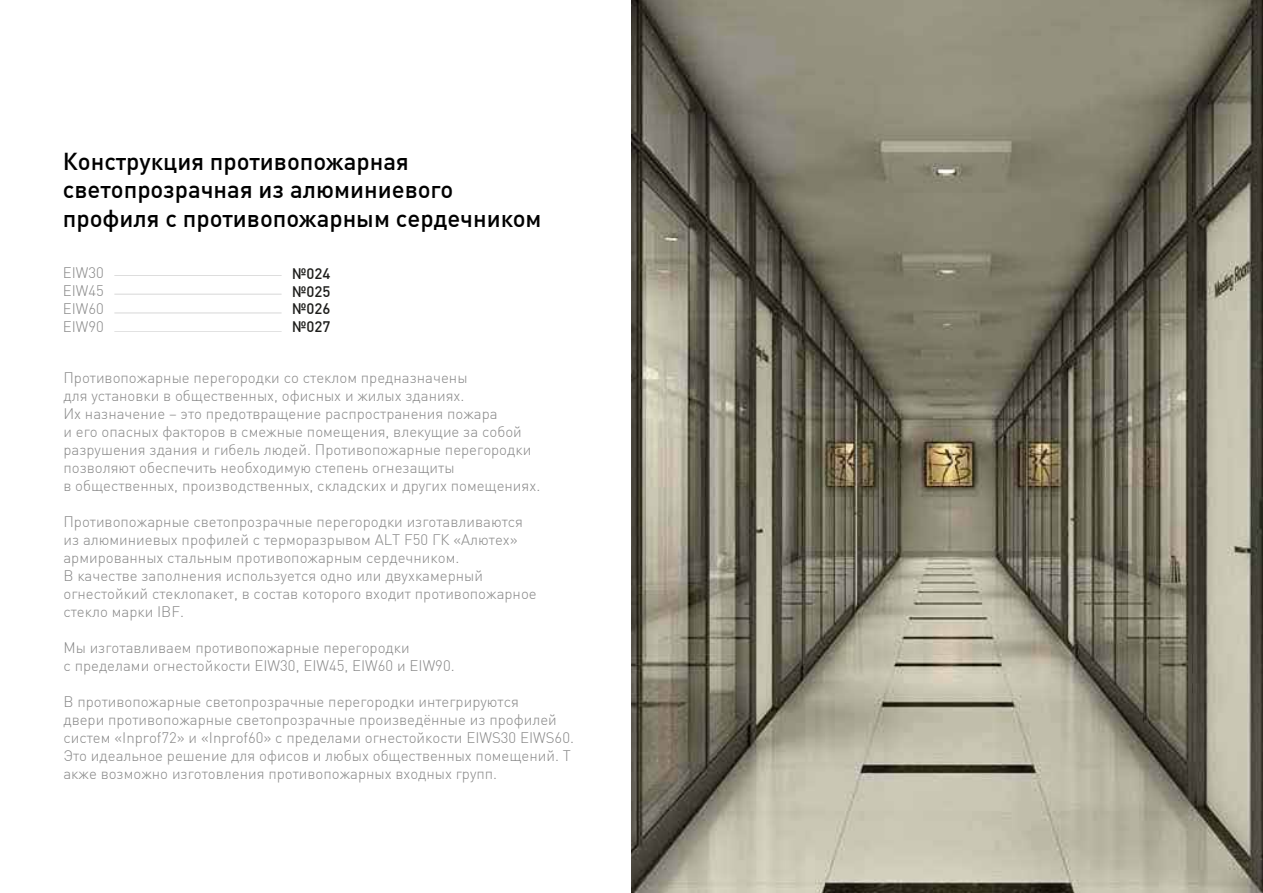
<style>
.page{position:relative;width:1263px;height:893px;background:#fff}
.page>*{position:absolute;margin:0;border:0;box-sizing:border-box;transform-origin:0 0}
.t1{font:500 24px/28.8px "DIN Pro";color:#000}
.t2{font:300 15px/18px "DIN Pro";color:#878787}
.t3{font:500 15px/17.9px "DIN Pro";color:#1d1d1b;text-align:justify}
</style>
<div class="page">
<img style="left:631px;top:0;width:632px;height:893px">
<hr style="left:114px;top:275px;width:168px;height:1px;background:#afafaf">
<hr style="left:114px;top:294px;width:168px;height:1px;background:#afafaf">
<hr style="left:114px;top:313px;width:168px;height:1px;background:#afafaf">
<hr style="left:114px;top:332px;width:168px;height:1px;background:#afafaf">
<h1 class="t1" style="left:63px;top:146px;width:480px">Конструкция противопожарная светопрозрачная из алюминиевого профиля c противопожарным сердечником</h1>
<p class="t3" style="left:292px;top:264px;width:40px">№024 №025 №026 №027</p>
<p class="t2" style="left:63px;top:263px;width:43px;text-align:justify">EIW30<br>EIW45<br>EIW60<br>EIW90</p>
<p class="t2" style="left:63px;top:368px;width:478px">Противопожарные перегородки со стеклом предназначены<br>для установки в общественных, офисных и жилых зданиях.<br>Их назначение – это предотвращение распространения пожара<br>и его опасных факторов в смежные помещения, влекущие за собой разрушения здания и гибель людей. Противопожарные перегородки позволяют обеспечить необходимую степень огнезащиты<br>в общественных, производственных, складских и других помещениях.</p>
<p class="t2" style="left:63px;top:512px;width:475px">Противопожарные светопрозрачные перегородки изготавливаются из алюминиевых профилей с терморазрывом ALT F50 ГК «Алютех» армированных стальным противопожарным сердечником.<br>В качестве заполнения используется одно или двухкамерный огнестойкий стеклопакет, в состав которого входит противопожарное стекло марки IBF.</p>
<p class="t2" style="left:63px;top:638px;width:393px">Мы изготавливаем противопожарные перегородки<br>с пределами огнестойкости ЕIW30, ЕIW45, ЕIW60 и ЕIW90.</p>
<p class="t2" style="left:63px;top:692px;width:512px">В противопожарные светопрозрачные перегородки интегрируются<br>двери противопожарные светопрозрачные произведённые из профилей систем «Inprof72» и «Inprof60» с пределами огнестойкости ЕIWS30 ЕIWS60.<br>Это идеальное решение для офисов и любых общественных помещений. Т акже возможно изготовления противопожарных входных групп.</p>
</div>
